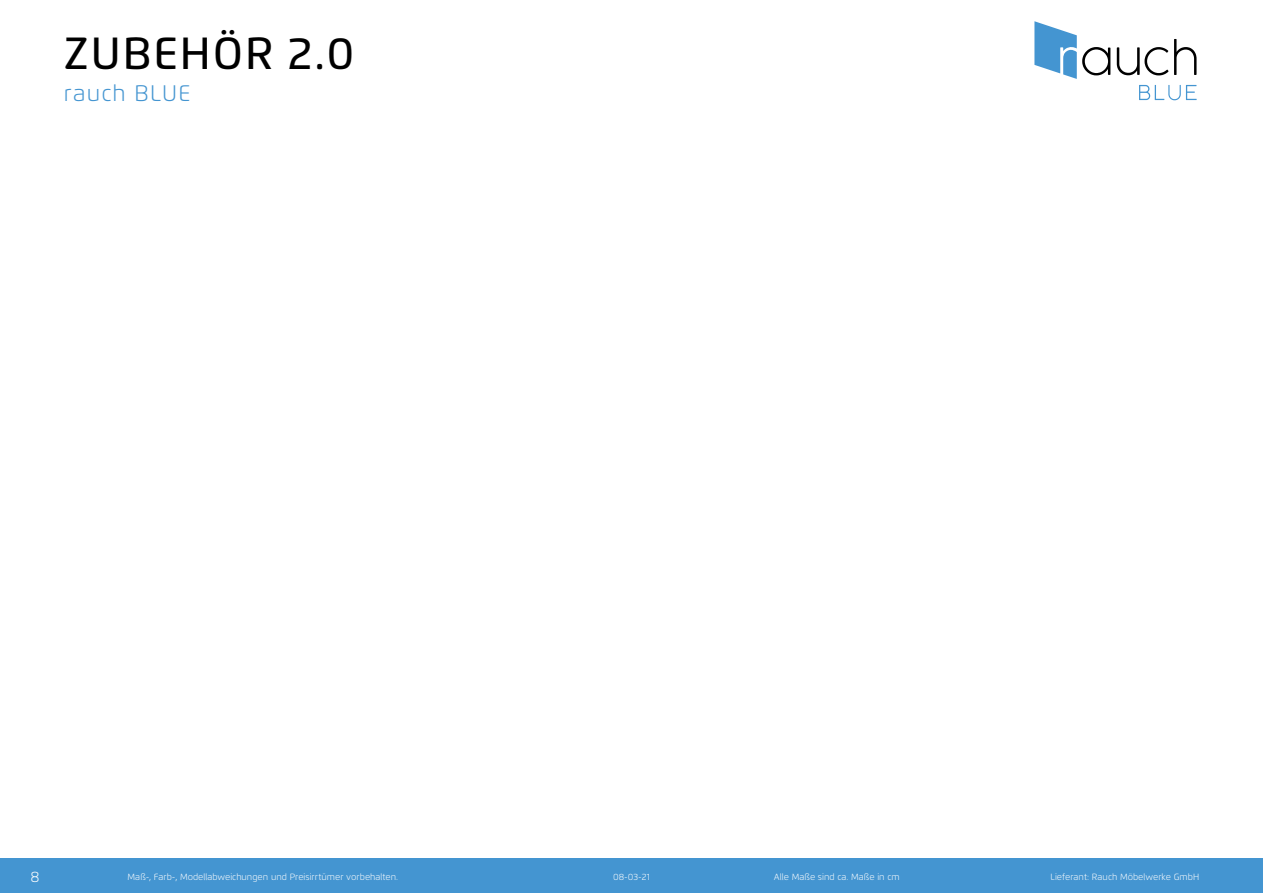
<style>
.page{position:relative;width:1263px;height:893px;background:#fff}
.page>*{position:absolute;margin:0;border:0;box-sizing:border-box;transform-origin:0 0}
.t1{font:500 45px "Flexo";letter-spacing:.045em;color:#000}
.t2{font:300 22.5px "Flexo";letter-spacing:.05em;color:#4495d1}
.t3{font:300 15px "Flexo";color:#fff}
.t4{font:300 9px "Flexo";color:#fff}
</style>
<div class="page">
<div style="left:0;top:859px;width:1263px;height:34px;background:#4495d1"></div>
<svg style="left:1117px;top:47px;width:51px;height:28px"></svg>
<svg style="left:1174px;top:39px;width:22px;height:36px"></svg>
<svg style="left:1139px;top:85px;width:57px;height:15px"></svg>
<svg style="left:1034px;top:21px;width:76px;height:58px"></svg>
<h1 class="t1" style="left:64px;top:26px;width:292px">ZUBEHÖR 2.0</h1>
<h2 class="t2" style="left:64px;top:79px;width:128px">rauch BLUE</h2>
<h3 class="t3" style="left:31px;top:867px;width:11px">8</h3>
<p class="t4" style="left:128px;top:872px;width:272px">Maß-, Farb-, Modellabweichungen und Preisirrtümer vorbehalten.</p>
<p class="t4" style="left:613px;top:872px;width:38px">08-03-21</p>
<p class="t4" style="left:774px;top:872px;width:127px">Alle Maße sind ca. Maße in cm</p>
<p class="t4" style="left:1050px;top:872px;width:150px">Lieferant: Rauch Möbelwerke GmbH</p>
</div>
